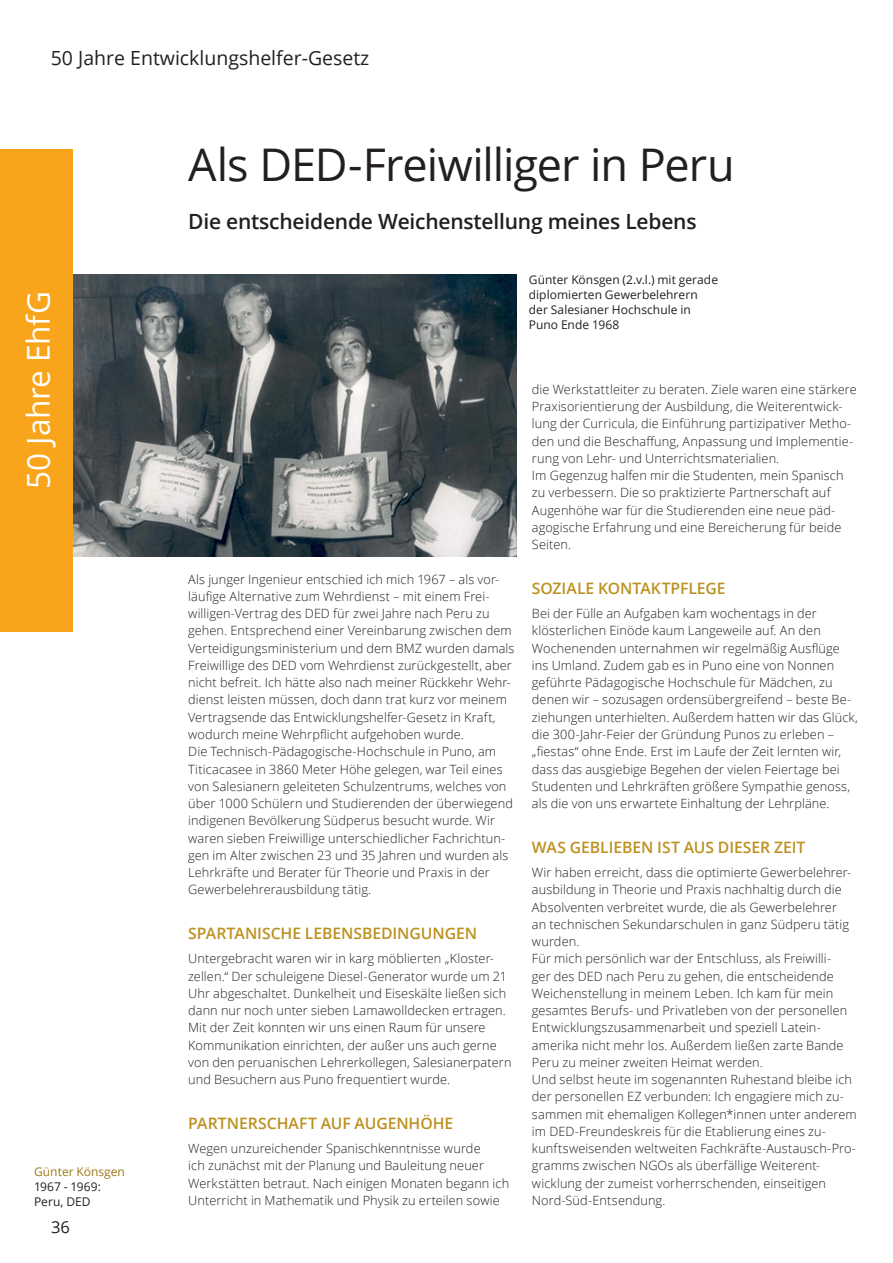
<style>
.page{position:relative;width:893px;height:1263px;background:#fff}
.page>*{position:absolute;margin:0;border:0;box-sizing:border-box;transform-origin:0 0}
.t1{font:45px "Open Sans";letter-spacing:-.02em;color:#231f20}
.t2{font:31.5px "Open Sans";letter-spacing:-.01em;color:#fff}
.t3{font:600 21px "Open Sans";letter-spacing:-.01em;color:#231f20}
.t4{font:19.5px "Open Sans";color:#231f20}
.t5{font:16.5px "Open Sans";color:#231f20}
.t6{font:600 15.75px "Open Sans";letter-spacing:-.005em;color:#bd9120}
.t7{font:300 12.75px/17.2px "Open Sans";letter-spacing:.005em;color:#231f20}
.t8{font:12px/15px "Open Sans";letter-spacing:.005em;color:#231f20}
.t9{font:12px "Open Sans";color:#9c7816}
</style>
<div class="page">
<img style="left:72px;top:274px;width:445px;height:282px">
<div style="left:0;top:149px;width:72px;height:482px;background:#f9a51b"></div>
<h3 class="t4" style="left:51px;top:44px;width:320px">50 Jahre Entwicklungshelfer-Gesetz</h3>
<h2 class="t2" style="left:17px;top:489px;width:199px;rotate:-90deg">50 Jahre EhfG</h2>
<p class="t9" style="left:34px;top:1163px;width:92px">Günter Könsgen</p>
<p class="t8" style="left:34px;top:1178px;width:68px">1967 - 1969:<br>Peru, DED</p>
<p class="t5" style="left:51px;top:1216px;width:20px">36</p>
<h1 class="t1" style="left:188px;top:134px;width:548px">Als DED-Freiwilliger in Peru</h1>
<h3 class="t3" style="left:188px;top:207px;width:510px">Die entscheidende Weichenstellung meines Lebens</h3>
<p class="t8" style="left:529px;top:272px;width:191px">Günter Könsgen (2.v.l.) mit gerade diplomierten Gewerbelehrern der Salesianer Hochschule in<br>Puno Ende 1968</p>
<p class="t7" style="left:188px;top:570px;width:328px">Als junger Ingenieur entschied ich mich 1967 – als vor&shy;läufige Alternative zum Wehrdienst – mit einem Frei&shy;willigen-Vertrag des DED für zwei Jahre nach Peru zu gehen. Entsprechend einer Vereinbarung zwischen dem Verteidigungsministerium und dem BMZ wurden damals Freiwillige des DED vom Wehrdienst zurückgestellt, aber nicht befreit. Ich hätte also nach meiner Rückkehr Wehr&shy;dienst leisten müssen, doch dann trat kurz vor meinem Vertragsende das Entwicklungshelfer-Gesetz in Kraft, wodurch meine Wehrpflicht aufgehoben wurde.<br>Die Technisch-Pädagogische-Hochschule in Puno, am Titicacasee in 3860 Meter Höhe gelegen, war Teil eines von Salesianern geleiteten Schulzentrums, welches von über 1000 Schülern und Studierenden der überwiegend indigenen Bevölkerung Südperus besucht wurde. Wir waren sieben Freiwillige unterschiedlicher Fachrichtun&shy;gen im Alter zwischen 23 und 35 Jahren und wurden als Lehrkräfte und Berater für Theorie und Praxis in der Gewerbelehrerausbildung tätig.</p>
<p class="t6" style="left:188px;top:922px;width:290px">SPARTANISCHE LEBENSBEDINGUNGEN</p>
<p class="t7" style="left:188px;top:950px;width:325px">Untergebracht waren wir in karg möblierten „Kloster&shy;zellen.“ Der schuleigene Diesel-Generator wurde um 21<br>Uhr abgeschaltet. Dunkelheit und Eiseskälte ließen sich dann nur noch unter sieben Lamawolldecken ertragen.<br>Mit der Zeit konnten wir uns einen Raum für unsere Kommunikation einrichten, der außer uns auch gerne von den peruanischen Lehrerkollegen, Salesianerpatern und Besuchern aus Puno frequentiert wurde.</p>
<p class="t6" style="left:188px;top:1112px;width:266px">PARTNERSCHAFT AUF AUGENHÖHE</p>
<p class="t7" style="left:188px;top:1139px;width:323px">Wegen unzureichender Spanischkenntnisse wurde<br>ich zunächst mit der Planung und Bauleitung neuer Werkstätten betraut. Nach einigen Monaten begann ich Unterricht in Mathematik und Physik zu erteilen sowie</p>
<p class="t7" style="left:532px;top:380px;width:326px">die Werkstattleiter zu beraten. Ziele waren eine stärkere Praxisorientierung der Ausbildung, die Weiterentwick&shy;lung der Curricula, die Einführung partizipativer Metho&shy;den und die Beschaffung, Anpassung und Implementie&shy;rung von Lehr- und Unterrichtsmaterialien.<br>Im Gegenzug halfen mir die Studenten, mein Spanisch zu verbessern. Die so praktizierte Partnerschaft auf Augenhöhe war für die Studierenden eine neue päd&shy;agogische Erfahrung und eine Bereicherung für beide Seiten.</p>
<p class="t6" style="left:532px;top:577px;width:195px">SOZIALE KONTAKTPFLEGE</p>
<p class="t7" style="left:532px;top:605px;width:327px">Bei der Fülle an Aufgaben kam wochentags in der klösterlichen Einöde kaum Langeweile auf. An den Wochenenden unternahmen wir regelmäßig Ausflüge ins Umland. Zudem gab es in Puno eine von Nonnen geführte Pädagogische Hochschule für Mädchen, zu denen wir – sozusagen ordensübergreifend – beste Be&shy;ziehungen unterhielten. Außerdem hatten wir das Glück, die 300-Jahr-Feier der Gründung Punos zu erleben – „fiestas“ ohne Ende. Erst im Laufe der Zeit lernten wir, dass das ausgiebige Begehen der vielen Feiertage bei Studenten und Lehrkräften größere Sympathie genoss, als die von uns erwartete Einhaltung der Lehrpläne.</p>
<p class="t6" style="left:532px;top:836px;width:275px">WAS GEBLIEBEN IST AUS DIESER ZEIT</p>
<p class="t7" style="left:532px;top:863px;width:326px">Wir haben erreicht, dass die optimierte Gewerbelehrer&shy;ausbildung in Theorie und Praxis nachhaltig durch die Absolventen verbreitet wurde, die als Gewerbelehrer<br>an technischen Sekundarschulen in ganz Südperu tätig wurden.<br>Für mich persönlich war der Entschluss, als Freiwilli-<br>ger des DED nach Peru zu gehen, die entscheidende Weichenstellung in meinem Leben. Ich kam für mein gesamtes Berufs- und Privatleben von der personellen Entwicklungszusammenarbeit und speziell Latein&shy;amerika nicht mehr los. Außerdem ließen zarte Bande Peru zu meiner zweiten Heimat werden.<br>Und selbst heute im sogenannten Ruhestand bleibe ich der personellen EZ verbunden: Ich engagiere mich zu&shy;sammen mit ehemaligen Kollegen*innen unter anderem im DED-Freundeskreis für die Etablierung eines zu&shy;kunftsweisenden weltweiten Fachkräfte-Austausch-Pro&shy;gramms zwischen NGOs als überfällige Weiterent&shy;wicklung der zumeist vorherrschenden, einseitigen Nord-Süd-Entsendung.</p>
</div>
